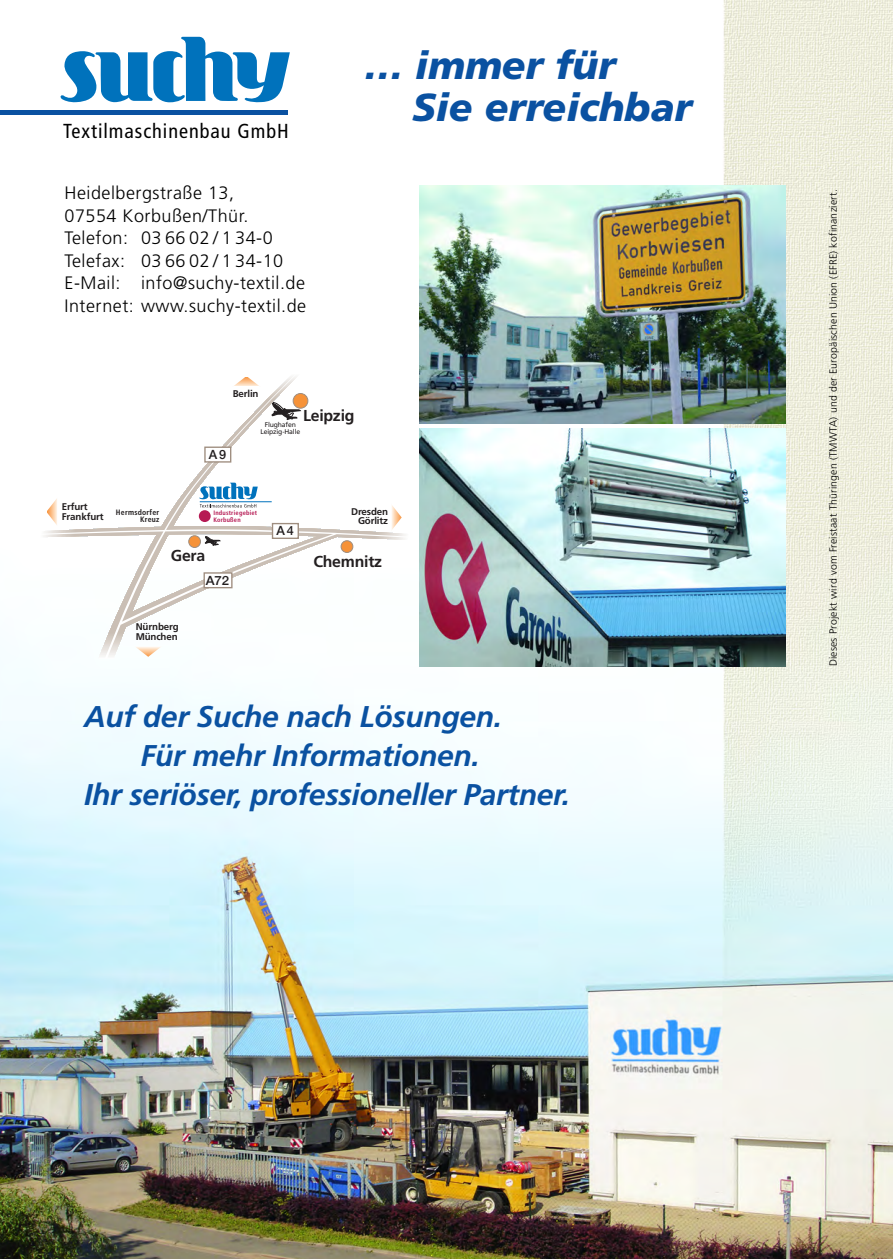
<style>
.page{position:relative;width:893px;height:1259px;background:#fff}
.page>*{position:absolute;margin:0;border:0;box-sizing:border-box;transform-origin:0 0}
.t1{font:italic 900 39px/42px "Frutiger";color:#0a51a1}
.t2{font:italic 700 30px "Frutiger";letter-spacing:-.01em;color:#0a51a1}
.t3{font:condensed 20.25px "Frutiger";letter-spacing:.05em;color:#000}
.t4{font:300 18px/22.5px "Frutiger";letter-spacing:.03em;color:#000}
.t5{font:700 15.9px "Frutiger";letter-spacing:-.015em;color:#231f20}
.t6{font:700 15.75px "Frutiger";color:#231f20}
.t7{font:500 12.6px "Helvetica Neue";letter-spacing:.075em;color:#231f20}
.t8{font:500 12.6px "Helvetica Neue";letter-spacing:.075em;color:#231f20;scale:1.04 1}
.t9{font:300 10.5px "Frutiger";letter-spacing:.015em;color:#000}
.t10{font:700 9.75px/9.6px "Frutiger";letter-spacing:-.015em;color:#231f20}
.t11{font:700 condensed 7.8px/7.5px "Frutiger";letter-spacing:.03em;color:#231f20;text-align:right}
.t12{font:6.9px/6.9px "Frutiger";letter-spacing:-.02em;color:#231f20;text-align:center}
.t13{font:700 condensed 6.45px/6.1px "Frutiger";letter-spacing:.03em;color:#b61a54}
</style>
<div class="page">
<img style="left:0;top:0;width:892px;height:1259px">
<p class="t3" style="left:63px;top:123px;width:227px">Textilmaschinenbau GmbH</p>
<p class="t4" style="left:64px;top:183px;width:243px">Heidelbergstraße 13,<br>07554 Korbußen/Thür.<br>Telefon: 03 66 02 / 1 34-0<br>Telefax: 03 66 02 / 1 34-10<br>E-Mail: info@suchy-textil.de<br>Internet: www.suchy-textil.de</p>
<h1 class="t1" style="left:412px;top:47px;width:281px;text-indent:-48px">… immer für<br>Sie erreichbar</h1>
<p class="t10" style="left:233px;top:390px;width:27px">Berlin</p>
<p class="t7" style="left:209px;top:444px;width:19px">A9</p>
<p class="t5" style="left:303px;top:409px;width:53px">Leipzig</p>
<p class="t12" style="left:260px;top:421px;width:41px">Flughafen<br>Leipzig-Halle</p>
<p class="t10" style="left:62px;top:503px;width:43px">Erfurt<br>Frankfurt</p>
<p class="t11" style="left:116px;top:509px;width:45px">Hermsdorfer<br>Kreuz</p>
<p class="t13" style="left:213px;top:511px;width:45px">Industriegebiet<br>Korbußen</p>
<p class="t7" style="left:276px;top:521px;width:19px">A4</p>
<p class="t10" style="left:351px;top:507px;width:38px;text-align:right">Dresden<br>Görlitz</p>
<p class="t6" style="left:171px;top:549px;width:36px">Gera</p>
<p class="t5" style="left:313px;top:555px;width:70px">Chemnitz</p>
<p class="t8" style="left:206px;top:570px;width:24px">A72</p>
<p class="t10" style="left:136px;top:623px;width:45px">Nürnberg<br>München</p>
<h2 class="t2" style="left:84px;top:705px;width:419px">Auf der Suche nach Lösungen.</h2>
<h2 class="t2" style="left:140px;top:744px;width:341px">Für mehr Informationen.</h2>
<h2 class="t2" style="left:84px;top:783px;width:487px">Ihr seriöser, professioneller Partner.</h2>
<p class="t9" style="left:828px;top:666px;width:478px;rotate:-90deg">Dieses Projekt wird vom Freistaat Thüringen (TMWTA) und der Europäischen Union (EFRE) kofinanziert.</p>
</div>
